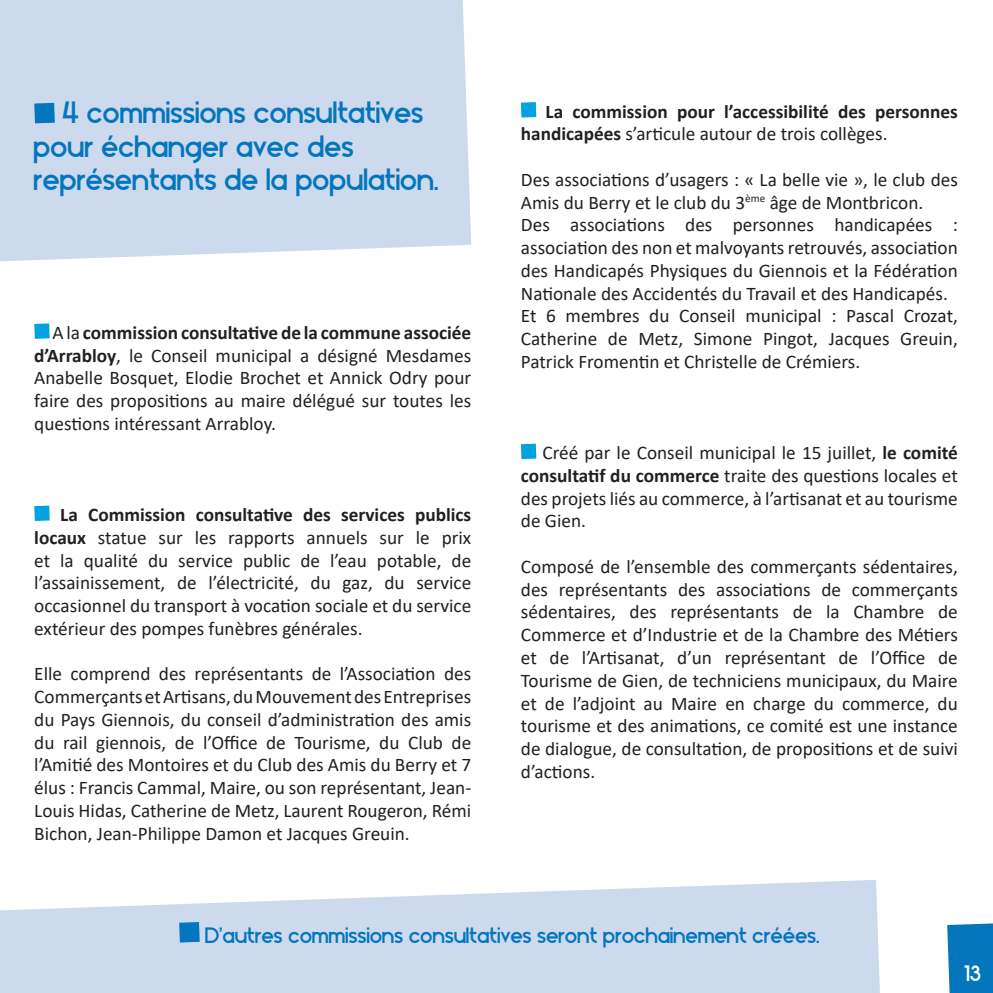
<style>
.page{position:relative;width:993px;height:993px;background:#fff}
.page>*{position:absolute;margin:0;border:0;box-sizing:border-box;transform-origin:0 0}
.t1{font:31.5px/33.2px "Blissful Thinking";color:#0376bd}
.t2{font:22.75px "Blissful Thinking";color:#0376bd}
.t3{font:22.75px "Blissful Thinking";color:#fff}
.t4{font:19.25px/22.8px "Calibri";color:#231f20;text-align:justify}
.t5{font:700 19.25px/22.8px "Calibri";color:#231f20}
.s1{font-weight:700}
.s2{font-weight:400}
</style>
<div class="page">
<div style="left:947px;top:923px;width:45px;height:69px;background:#0376bd"></div>
<div style="left:0;top:0;width:471px;height:261px;background:#cddaee"></div>
<svg style="left:34px;top:103px;width:21px;height:20px"></svg>
<div style="left:34px;top:323px;width:16px;height:16px;background:#00a2e0"></div>
<div style="left:34px;top:505px;width:16px;height:16px;background:#00a2e0"></div>
<div style="left:520px;top:102px;width:16px;height:15px;background:#00a2e0"></div>
<div style="left:520px;top:443px;width:16px;height:16px;background:#00a2e0"></div>
<svg style="left:0;top:880px;width:879px;height:112px;background:#d3dff0"></svg>
<svg style="left:179px;top:921px;width:21px;height:21px"></svg>
<h1 class="t1" style="left:34px;top:96px;width:406px;text-indent:28px">4 commissions consultatives pour échanger avec des représentants de la population.</h1>
<p class="t4" style="left:34px;top:320px;width:438px;text-indent:18px">A la <span class="s1">commission consultative de la commune associée d’Arrabloy</span>, le Conseil municipal a désigné Mesdames Anabelle Bosquet, Elodie Brochet et Annick Odry pour faire des propositions au maire délégué sur toutes les questions intéressant Arrabloy.</p>
<p class="t4" style="left:34px;top:502px;width:438px;text-indent:26px"><span class="s1">La Commission consultative des services publics locaux</span> statue sur les rapports annuels sur le prix et la qualité du service public de l’eau potable, de l’assainissement, de l’électricité, du gaz, du service occasionnel du transport à vocation sociale et du service extérieur des pompes funèbres générales.</p>
<p class="t4" style="left:34px;top:662px;width:438px">Elle comprend des représentants de l’Association des Commerçants et Artisans, du Mouvement des Entreprises du Pays Giennois, du conseil d’administration des amis du rail giennois, de l’Office de Tourisme, du Club de l’Amitié des Montoires et du Club des Amis du Berry et 7 élus : Francis Cammal, Maire, ou son représentant, Jean-Louis Hidas, Catherine de Metz, Laurent Rougeron, Rémi Bichon, Jean-Philippe Damon et Jacques Greuin.</p>
<p class="t5" style="left:520px;top:99px;width:438px;text-indent:25px">La commission pour l’accessibilité des personnes handicapées <span class="s2">s’articule autour de trois collèges.</span></p>
<p class="t4" style="left:520px;top:167px;width:438px;text-align:left">Des associations d’usagers : « La belle vie », le club des Amis du Berry et le club du 3<sup>ème</sup> âge de Montbricon.<br>Des associations des personnes handicapées : association des non et malvoyants retrouvés, association des Handicapés Physiques du Giennois et la Fédération Nationale des Accidentés du Travail et des Handicapés.<br>Et 6 membres du Conseil municipal : Pascal Crozat, Catherine de Metz, Simone Pingot, Jacques Greuin, Patrick Fromentin et Christelle de Crémiers.</p>
<p class="t4" style="left:520px;top:440px;width:438px;text-indent:22px">Créé par le Conseil municipal le 15 juillet, <span class="s1">le comité consultatif du commerce</span> traite des questions locales et des projets liés au commerce, à l’artisanat et au tourisme de Gien.</p>
<p class="t4" style="left:520px;top:554px;width:438px">Composé de l’ensemble des commerçants sédentaires, des représentants des associations de commerçants sédentaires, des représentants de la Chambre de Commerce et d’Industrie et de la Chambre des Métiers et de l’Artisanat, d’un représentant de l’Office de Tourisme de Gien, de techniciens municipaux, du Maire et de l’adjoint au Maire en charge du commerce, du tourisme et des animations, ce comité est une instance de dialogue, de consultation, de propositions et de suivi d’actions.</p>
<p class="t2" style="left:205px;top:921px;width:616px">D’autres commissions consultatives seront prochainement créées.</p>
<p class="t3" style="left:964px;top:960px;width:18px">13</p>
</div>
